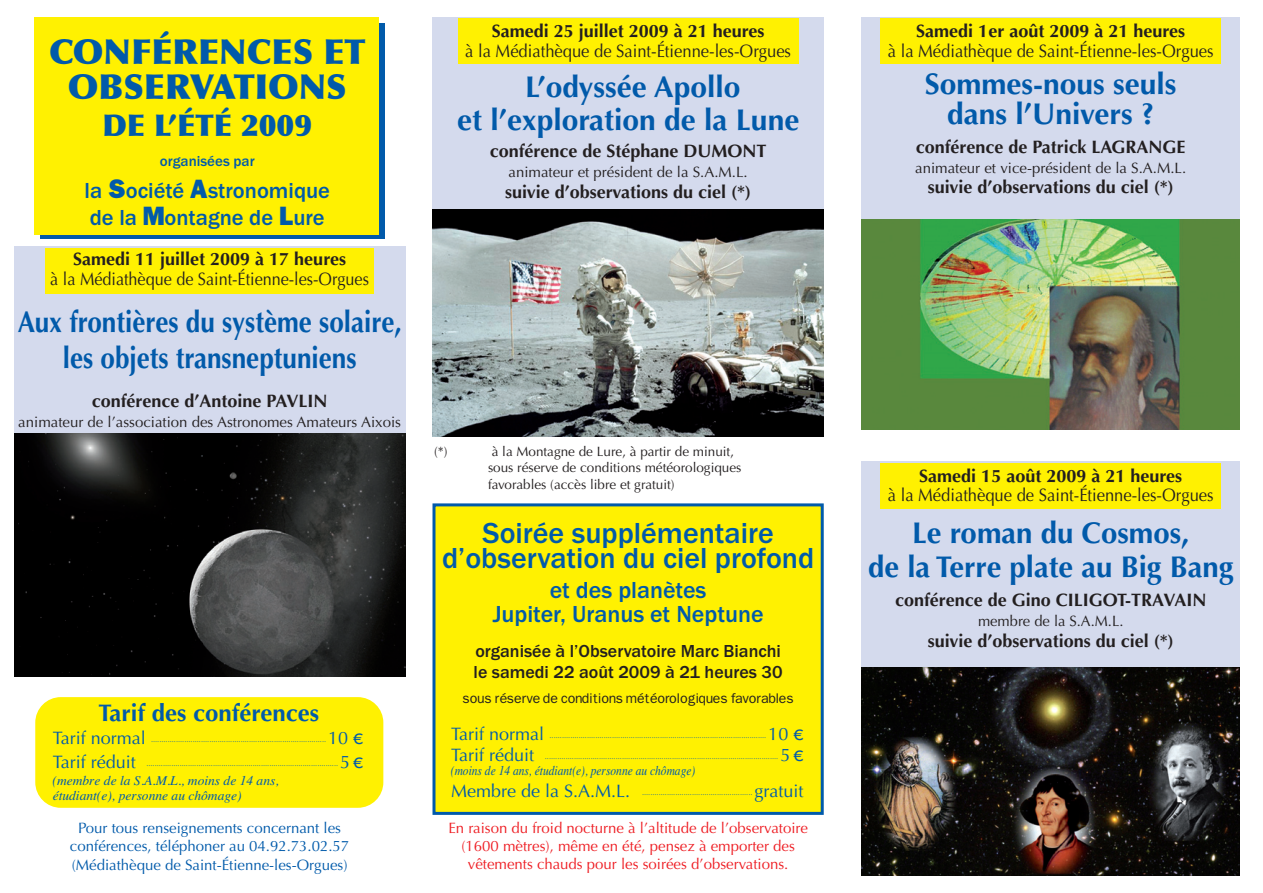
<style>
.page{position:relative;width:1263px;height:893px;background:#fff}
.page>*{position:absolute;margin:0;border:0;box-sizing:border-box;transform-origin:0 0}
.t1{font:900 34.5px/34.5px "Optima";color:#015aaa;text-align:center}
.t2{font:700 30px/33px "Optima";color:#015aaa;text-align:center}
.t3{font:700 30px/36px "Optima";color:#015aaa;text-align:center;scale:.87 1}
.t4{font:700 30px/25.5px "Franklin Gothic";color:#015aaa;text-align:center}
.t5{font:900 30px "Optima";color:#015aaa}
.t6{font:700 24px/24px "Franklin Gothic";color:#015aaa;text-align:center}
.t7{font:700 24px "Optima";color:#015aaa}
.t8{font:700 22.5px/27px "Franklin Gothic";color:#015aaa}
.t9{font:700 18px "Optima";color:#231f20}
.t10{font:18px "Optima";color:#231f20;scale:.92 1}
.t11{font:18px "Optima";color:#015aaa}
.t12{font:700 18px/20.2px "Franklin Gothic";color:#231f20}
.t13{font:18px "Optima";color:#231f20;scale:.9 1}
.t14{font:15px "Optima";color:#231f20}
.t15{font:15px/18px "Optima";color:#ee1d23;text-align:center}
.t16{font:15px/18.5px "Optima";color:#015aaa;text-align:center}
.t17{font:700 15px "Franklin Gothic";color:#015aaa}
.t18{font:13.5px/16.5px "Optima";color:#231f20}
.t19{font:italic 13.5px/15px "Times";color:#015aaa}
.t20{font:italic 13.5px "Times";color:#015aaa;scale:.85 1}
.t21{font:12px "Franklin";color:#231f20}
.t22{font:7.5px "Optima";color:#015aaa}
.s1{font-family:"Franklin";font-weight:800}
.s2{font-family:"LT Euro Money";font-size:15px}
</style>
<div class="page">
<div style="left:35px;top:697px;width:348px;height:111px;background:#fff101;border-radius:26px"></div>
<div style="left:40px;top:23px;width:345px;height:215px;background:#015aaa"></div>
<div style="left:34px;top:17px;width:345px;height:218px;background:#fff101"></div>
<div style="left:14px;top:247px;width:391px;height:221px;background:#d4daed"></div>
<div style="left:45px;top:248px;width:329px;height:45px;background:#fff101"></div>
<img style="left:14px;top:434px;width:391px;height:243px">
<div style="left:432px;top:17px;width:392px;height:251px;background:#d4daed"></div>
<div style="left:458px;top:19px;width:340px;height:45px;background:#fff101"></div>
<img style="left:433px;top:210px;width:391px;height:227px">
<div style="left:861px;top:17px;width:379px;height:385px;background:#d4daed"></div>
<div style="left:881px;top:19px;width:340px;height:45px;background:#fff101"></div>
<img style="left:861px;top:219px;width:379px;height:211px">
<div style="left:861px;top:462px;width:379px;height:265px;background:#d4daed"></div>
<div style="left:881px;top:463px;width:340px;height:45px;background:#fff101"></div>
<div style="left:435px;top:506px;width:386px;height:306px;background:#fff101"></div>
<div style="left:432px;top:503px;width:392px;height:312px;border:3px solid #015aaa"></div>
<img style="left:861px;top:667px;width:379px;height:209px">
<h1 class="t1" style="left:49px;top:35px;width:318px">CONFÉRENCES ET<br>OBSERVATIONS</h1>
<h2 class="t5" style="left:102px;top:108px;width:211px">DE L’ÉTÉ 2009</h2>
<h3 class="t17" style="left:160px;top:153px;width:96px">organisées par</h3>
<h3 class="t8" style="left:84px;top:177px;width:247px">la <span class="s1">S</span>ociété <span class="s1">A</span>stronomique de la <span class="s1">M</span>ontagne de <span class="s1">L</span>ure</h3>
<h3 class="t9" style="left:73px;top:249px;width:274px">Samedi 11 juillet 2009 à 17 heures</h3>
<h3 class="t13" style="left:50px;top:268px;width:356px">à la Médiathèque de Saint-Étienne-les-Orgues</h3>
<h2 class="t3" style="left:18px;top:304px;width:443px">Aux frontières du système solaire, les objets transneptuniens</h2>
<h3 class="t9" style="left:92px;top:390px;width:237px">conférence d’Antoine PAVLIN</h3>
<h3 class="t14" style="left:18px;top:413px;width:384px">animateur de l’association des Astronomes Amateurs Aixois</h3>
<h3 class="t7" style="left:98px;top:699px;width:222px">Tarif des conférences</h3>
<h3 class="t11" style="left:53px;top:727px;width:95px">Tarif normal</h3>
<p class="t22" style="left:151px;top:735px;width:177px">....................................................................................</p>
<h3 class="t11" style="left:328px;top:727px;width:37px">10 <span class="s2">d</span></h3>
<h3 class="t11" style="left:53px;top:751px;width:85px">Tarif réduit</h3>
<p class="t22" style="left:146px;top:759px;width:193px">............................................................................................</p>
<h3 class="t11" style="left:340px;top:751px;width:24px">5<span class="s2">d</span></h3>
<h3 class="t19" style="left:53px;top:772px;width:228px">(membre de la S.A.M.L., moins de 14 ans, étudiant(e), personne au chômage)</h3>
<h3 class="t16" style="left:70px;top:819px;width:281px">Pour tous renseignements concernant les conférences, téléphoner au 04.92.73.02.57 (Médiathèque de Saint-Étienne-les-Orgues)</h3>
<h3 class="t9" style="left:492px;top:21px;width:274px">Samedi 25 juillet 2009 à 21 heures</h3>
<h3 class="t10" style="left:465px;top:40px;width:356px">à la Médiathèque de Saint-Étienne-les-Orgues</h3>
<h2 class="t2" style="left:457px;top:70px;width:344px">L’odyssée Apollo<br>et l’exploration de la Lune</h2>
<h3 class="t9" style="left:490px;top:141px;width:278px">conférence de Stéphane DUMONT</h3>
<h3 class="t14" style="left:508px;top:163px;width:241px">animateur et président de la S.A.M.L.</h3>
<h3 class="t9" style="left:505px;top:181px;width:248px">suivie d’observations du ciel (*)</h3>
<h3 class="t18" style="left:434px;top:443px;width:15px">(*)</h3>
<h3 class="t18" style="left:488px;top:443px;width:255px">à la Montagne de Lure, à partir de minuit, sous réserve de conditions météorologiques favorables (accès libre et gratuit)</h3>
<h2 class="t4" style="left:442px;top:520px;width:374px">Soirée supplémentaire d’observation du ciel profond</h2>
<h3 class="t6" style="left:493px;top:578px;width:272px">et des planètes<br>Jupiter, Uranus et Neptune</h3>
<h3 class="t12" style="left:474px;top:641px;width:311px">organisée à l’Observatoire Marc Bianchi le samedi 22 août 2009 à 21 heures 30</h3>
<h3 class="t21" style="left:462px;top:691px;width:333px">sous réserve de conditions météorologiques favorables</h3>
<h3 class="t11" style="left:451px;top:723px;width:95px">Tarif normal</h3>
<p class="t22" style="left:549px;top:731px;width:218px">........................................................................................................</p>
<h3 class="t11" style="left:768px;top:723px;width:37px">10 <span class="s2">d</span></h3>
<h3 class="t11" style="left:451px;top:744px;width:85px">Tarif réduit</h3>
<p class="t22" style="left:545px;top:752px;width:235px">................................................................................................................</p>
<h3 class="t11" style="left:780px;top:744px;width:24px">5<span class="s2">d</span></h3>
<h3 class="t20" style="left:451px;top:759px;width:289px">(moins de 14 ans, étudiant(e), personne au chômage)</h3>
<h3 class="t11" style="left:451px;top:780px;width:181px">Membre de la S.A.M.L.</h3>
<p class="t22" style="left:642px;top:788px;width:112px">.....................................................</p>
<h3 class="t11" style="left:754px;top:780px;width:50px">gratuit</h3>
<h3 class="t15" style="left:448px;top:819px;width:361px">En raison du froid nocturne à l’altitude de l’observatoire (1600 mètres), même en été, pensez à emporter des vêtements chauds pour les soirées d’observations.</h3>
<h3 class="t9" style="left:916px;top:21px;width:270px">Samedi 1er août 2009 à 21 heures</h3>
<h3 class="t10" style="left:888px;top:40px;width:356px">à la Médiathèque de Saint-Étienne-les-Orgues</h3>
<h2 class="t2" style="left:925px;top:69px;width:253px;line-height:30px">Sommes-nous seuls dans l’Univers ?</h2>
<h3 class="t9" style="left:916px;top:136px;width:271px">conférence de Patrick LAGRANGE</h3>
<h3 class="t14" style="left:915px;top:159px;width:272px">animateur et vice-président de la S.A.M.L.</h3>
<h3 class="t9" style="left:928px;top:177px;width:248px">suivie d’observations du ciel (*)</h3>
<h3 class="t9" style="left:919px;top:465px;width:264px">Samedi 15 août 2009 à 21 heures</h3>
<h3 class="t10" style="left:888px;top:485px;width:356px">à la Médiathèque de Saint-Étienne-les-Orgues</h3>
<h2 class="t2" style="left:868px;top:516px;width:367px;line-height:34.5px">Le roman du Cosmos,<br>de la Terre plate au Big Bang</h2>
<h3 class="t9" style="left:895px;top:590px;width:313px">conférence de Gino CILIGOT-TRAVAIN</h3>
<h3 class="t14" style="left:978px;top:612px;width:147px">membre de la S.A.M.L.</h3>
<h3 class="t9" style="left:928px;top:630px;width:248px">suivie d’observations du ciel (*)</h3>
</div>
